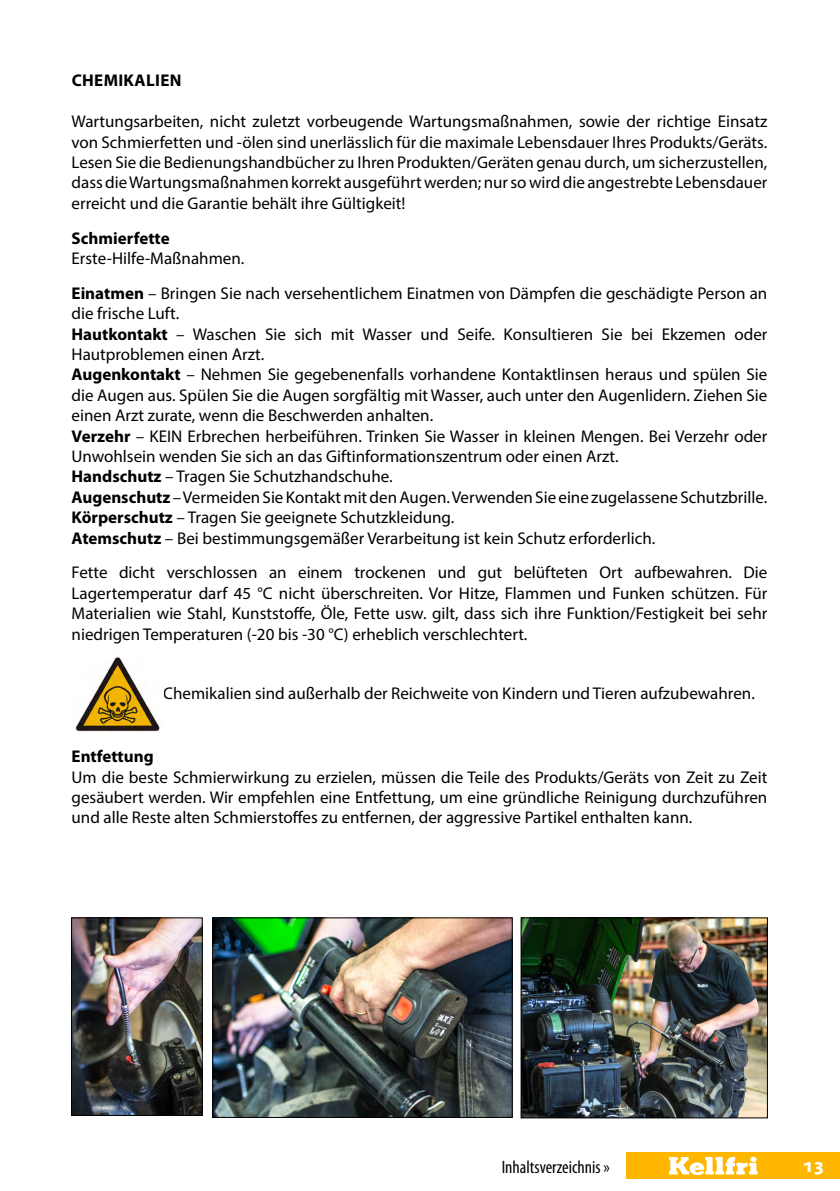
<style>
.page{position:relative;width:840px;height:1191px;background:#fff}
.page>*{position:absolute;margin:0;border:0;box-sizing:border-box;transform-origin:0 0}
.t1{font:700 20px "Myriad Pro";color:#fff}
.t2{font:condensed 18px "Myriad Pro";color:#000}
.t3{font:17px/20.4px "Myriad Pro";color:#000;text-align:justify}
.t4{font:700 17px "Myriad Pro";color:#000}
.t5{font:700 17px "Myriad Pro";letter-spacing:.02em;color:#000}
.s1{font-weight:700}
</style>
<div class="page">
<div style="left:626px;top:1152px;width:213px;height:27px;background:#ffb600"></div>
<svg style="left:669px;top:1156px;width:88px;height:19px"></svg>
<img style="left:522px;top:919px;width:243px;height:197px">
<div style="left:520px;top:917px;width:247px;height:201px;border:1px solid #000"></div>
<img style="left:214px;top:919px;width:296px;height:197px">
<div style="left:212px;top:917px;width:300px;height:201px;border:1px solid #000"></div>
<img style="left:73px;top:919px;width:128px;height:195px">
<div style="left:71px;top:917px;width:132px;height:199px;border:1px solid #000"></div>
<img style="left:75px;top:657px;width:88px;height:75px">
<p class="t5" style="left:72px;top:69px;width:111px">CHEMIKALIEN</p>
<p class="t3" style="left:71px;top:111px;width:697px">Wartungsarbeiten, nicht zuletzt vorbeugende Wartungsmaßnahmen, sowie der richtige Einsatz von Schmierfetten und -ölen sind unerlässlich für die maximale Lebensdauer Ihres Produkts/Geräts.<br>Lesen Sie die Bedienungshandbücher zu Ihren Produkten/Geräten genau durch, um sicherzustellen, dass die Wartungsmaßnahmen korrekt ausgeführt werden; nur so wird die angestrebte Lebensdauer erreicht und die Garantie behält ihre Gültigkeit!</p>
<p class="t4" style="left:71px;top:227px;width:100px">Schmierfette</p>
<p class="t3" style="left:71px;top:241px;width:696px;line-height:34.8px">Erste-Hilfe-Maßnahmen.<br><span class="s1">Einatmen</span> – Bringen Sie nach versehentlichem Einatmen von Dämpfen die geschädigte Person an</p>
<p class="t3" style="left:71px;top:303px;width:697px;text-align:left">die frische Luft.<br><span class="s1">Hautkontakt</span> – Waschen Sie sich mit Wasser und Seife. Konsultieren Sie bei Ekzemen oder Hautproblemen einen Arzt.<br><span class="s1">Augenkontakt</span> – Nehmen Sie gegebenenfalls vorhandene Kontaktlinsen heraus und spülen Sie die Augen aus. Spülen Sie die Augen sorgfältig mit Wasser, auch unter den Augenlidern. Ziehen Sie einen Arzt zurate, wenn die Beschwerden anhalten.<br><span class="s1">Verzehr</span> – KEIN Erbrechen herbeiführen. Trinken Sie Wasser in kleinen Mengen. Bei Verzehr oder Unwohlsein wenden Sie sich an das Giftinformationszentrum oder einen Arzt.<br><span class="s1">Handschutz</span> – Tragen Sie Schutzhandschuhe.<br><span class="s1">Augenschutz</span> – Vermeiden Sie Kontakt mit den Augen. Verwenden Sie eine zugelassene Schutzbrille.<br><span class="s1">Körperschutz</span> – Tragen Sie geeignete Schutzkleidung.<br><span class="s1">Atemschutz</span> – Bei bestimmungsgemäßer Verarbeitung ist kein Schutz erforderlich.</p>
<p class="t3" style="left:71px;top:562px;width:697px">Fette dicht verschlossen an einem trockenen und gut belüfteten Ort aufbewahren. Die Lagertemperatur darf 45 °C nicht überschreiten. Vor Hitze, Flammen und Funken schützen. Für Materialien wie Stahl, Kunststoffe, Öle, Fette usw. gilt, dass sich ihre Funktion/Festigkeit bei sehr niedrigen Temperaturen (-20 bis -30 °C) erheblich verschlechtert.</p>
<p class="t3" style="left:163px;top:683px;width:593px">Chemikalien sind außerhalb der Reichweite von Kindern und Tieren aufzubewahren.</p>
<p class="t4" style="left:71px;top:745px;width:84px">Entfettung</p>
<p class="t3" style="left:71px;top:766px;width:697px">Um die beste Schmierwirkung zu erzielen, müssen die Teile des Produkts/Geräts von Zeit zu Zeit gesäubert werden. Wir empfehlen eine Entfettung, um eine gründliche Reinigung durchzuführen und alle Reste alten Schmierstoffes zu entfernen, der aggressive Partikel enthalten kann.</p>
<p class="t2" style="left:501px;top:1156px;width:110px">Inhaltsverzeichnis »</p>
<p class="t1" style="left:801px;top:1152px;width:24px">13</p>
</div>
